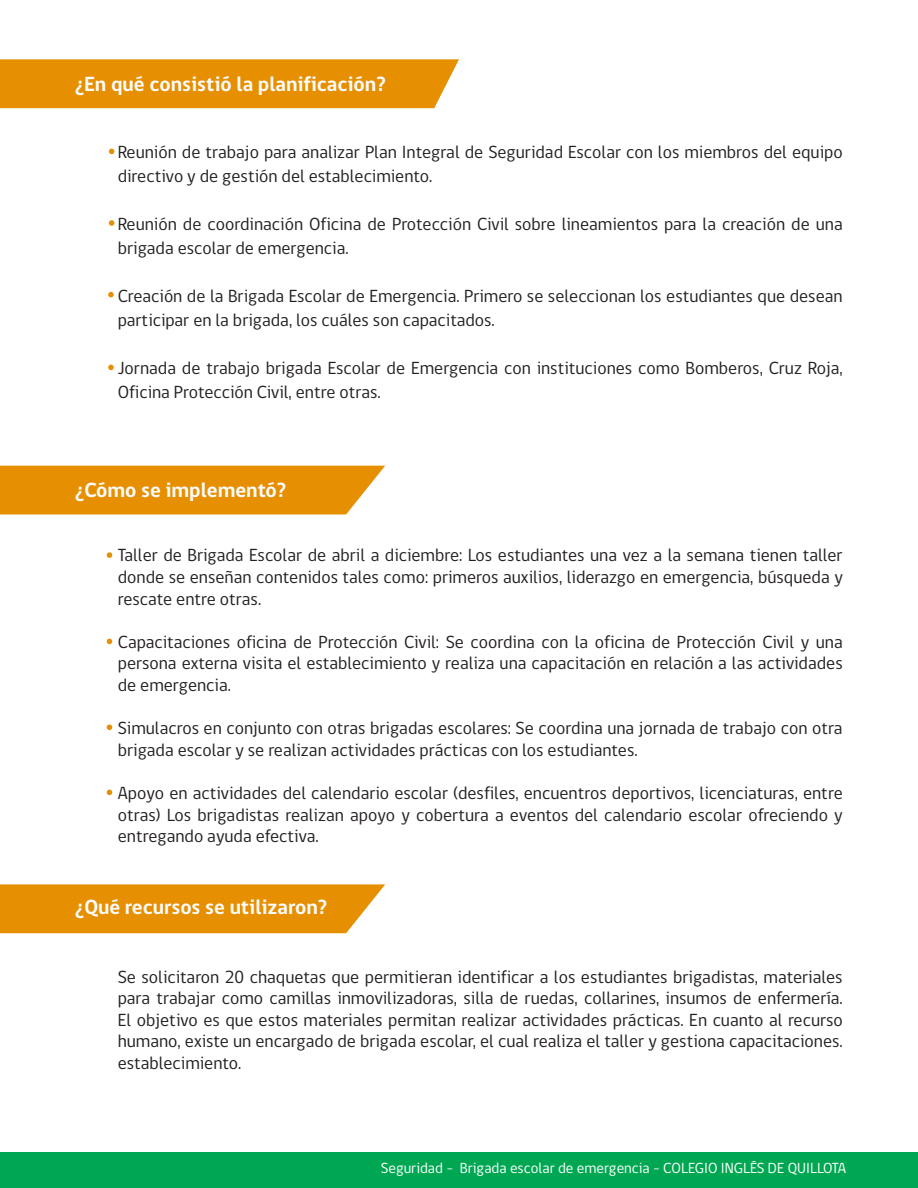
<style>
.page{position:relative;width:918px;height:1188px;background:#fff}
.page>*{position:absolute;margin:0;border:0;box-sizing:border-box;transform-origin:0 0}
.t1{font:700 21px "gob CL";color:#fcfcfc}
.t2{font:18px/21.6px "gob CL";color:#231f20}
.t3{font:15px "gob CL";color:#fff}
</style>
<div class="page">
<div style="left:0;top:1153px;width:918px;height:35px;background:#00a753"></div>
<div style="left:0;top:466px;width:385px;height:48px;background:#e68f00"></div>
<svg style="left:0;top:884px;width:385px;height:49px;background:#e7950e"></svg>
<div style="left:0;top:59px;width:459px;height:49px;background:#e68f00"></div>
<svg style="left:109px;top:149px;width:5px;height:5px"></svg>
<svg style="left:109px;top:220px;width:5px;height:6px"></svg>
<svg style="left:108px;top:292px;width:6px;height:5px"></svg>
<svg style="left:108px;top:365px;width:6px;height:5px"></svg>
<svg style="left:107px;top:552px;width:5px;height:6px"></svg>
<svg style="left:107px;top:639px;width:5px;height:5px"></svg>
<svg style="left:107px;top:725px;width:5px;height:5px"></svg>
<svg style="left:107px;top:790px;width:5px;height:5px"></svg>
<p class="t1" style="left:75px;top:70px;width:312px">¿En qué consistió la planificación?</p>
<p class="t2" style="left:118px;top:141px;width:726px;line-height:24px">Reunión de trabajo para analizar Plan Integral de Seguridad Escolar con los miembros del equipo directivo y de gestión del establecimiento.</p>
<p class="t2" style="left:118px;top:213px;width:727px;line-height:24px">Reunión de coordinación Oficina de Protección Civil sobre lineamientos para la creación de una brigada escolar de emergencia.</p>
<p class="t2" style="left:118px;top:285px;width:726px;line-height:24px">Creación de la Brigada Escolar de Emergencia. Primero se seleccionan los estudiantes que desean participar en la brigada, los cuáles son capacitados.</p>
<p class="t2" style="left:118px;top:357px;width:727px;line-height:24px">Jornada de trabajo brigada Escolar de Emergencia con instituciones como Bomberos, Cruz Roja,<br>Oficina Protección Civil, entre otras.</p>
<p class="t1" style="left:75px;top:475px;width:212px">¿Cómo se implementó?</p>
<p class="t2" style="left:118px;top:545px;width:727px;text-align:justify">Taller de Brigada Escolar de abril a diciembre: Los estudiantes una vez a la semana tienen taller donde se enseñan contenidos tales como: primeros auxilios, liderazgo en emergencia, búsqueda y rescate entre otras.</p>
<p class="t2" style="left:118px;top:631px;width:726px;text-align:justify">Capacitaciones oficina de Protección Civil: Se coordina con la oficina de Protección Civil y una persona externa visita el establecimiento y realiza una capacitación en relación a las actividades de emergencia.</p>
<p class="t2" style="left:118px;top:718px;width:726px">Simulacros en conjunto con otras brigadas escolares: Se coordina una jornada de trabajo con otra brigada escolar y se realizan actividades prácticas con los estudiantes.</p>
<p class="t2" style="left:118px;top:783px;width:727px;text-align:justify">Apoyo en actividades del calendario escolar (desfiles, encuentros deportivos, licenciaturas, entre otras) Los brigadistas realizan apoyo y cobertura a eventos del calendario escolar ofreciendo y entregando ayuda efectiva.</p>
<p class="t1" style="left:75px;top:893px;width:253px">¿Qué recursos se utilizaron?</p>
<p class="t2" style="left:118px;top:966px;width:727px;text-align:justify">Se solicitaron 20 chaquetas que permitieran identificar a los estudiantes brigadistas, materiales para trabajar como camillas inmovilizadoras, silla de ruedas, collarines, insumos de enfermería.<br>El objetivo es que estos materiales permitan realizar actividades prácticas. En cuanto al recurso humano, existe un encargado de brigada escolar, el cual realiza el taller y gestiona capacitaciones. establecimiento.</p>
<p class="t3" style="left:381px;top:1157px;width:467px">Seguridad - Brigada escolar de emergencia - COLEGIO INGLÉS DE QUILLOTA</p>
</div>
